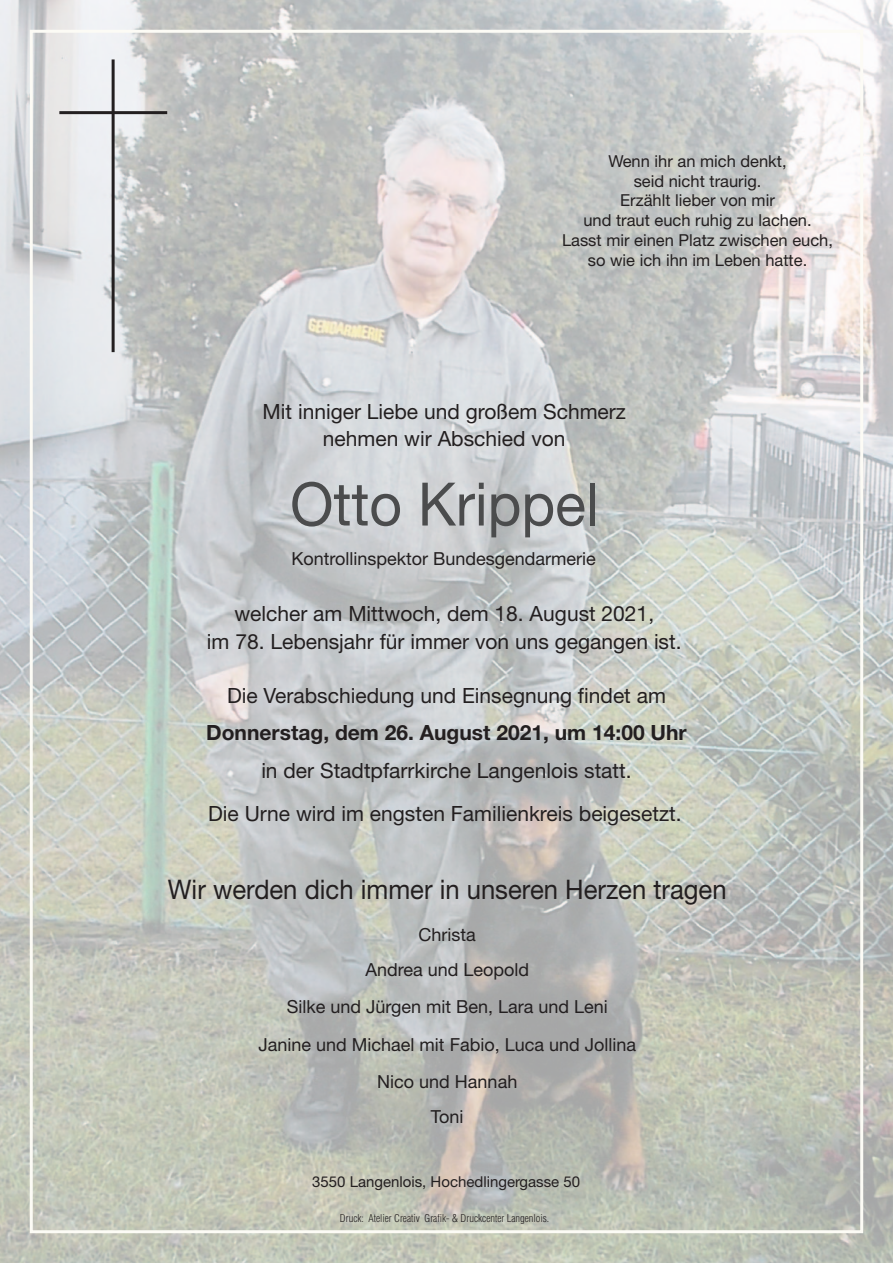
<style>
.page{position:relative;width:893px;height:1263px;background:#fff}
.page>*{position:absolute;margin:0;border:0;box-sizing:border-box;transform-origin:0 0}
.t1{font:60px "Helvetica Neue East A";color:#4b4c4d;scale:.95 1}
.t2{font:27px "Helvetica Neue East A";color:#231f20;scale:.95 1}
.t3{font:21px "Helvetica Neue East A";color:#231f20}
.t4{font:700 21px "Helvetica Neue East A";color:#231f20}
.t5{font:18px "Helvetica Neue East A";color:#231f20}
.t6{font:16.5px "Helvetica Neue East A";color:#231f20}
.t7{font:15px "Helvetica Neue East A";color:#231f20}
.t8{font:300 condensed 10.5px "Helvetica LT Std";color:#231f20}
</style>
<div class="page">
<img style="left:0;top:0;width:893px;height:1263px">
<hr style="left:112px;top:59px;width:3px;height:293px;background:#231f20">
<hr style="left:59px;top:111px;width:108px;height:3px;background:#231f20">
<p class="t6" style="left:608px;top:155px;width:180px">Wenn ihr an mich denkt,</p>
<p class="t6" style="left:634px;top:175px;width:129px">seid nicht traurig.</p>
<p class="t6" style="left:620px;top:195px;width:156px">Erzählt lieber von mir</p>
<p class="t6" style="left:583px;top:214px;width:230px">und traut euch ruhig zu lachen.</p>
<p class="t6" style="left:562px;top:234px;width:273px">Lasst mir einen Platz zwischen euch,</p>
<p class="t6" style="left:588px;top:254px;width:221px">so wie ich ihn im Leben hatte.</p>
<p class="t3" style="left:263px;top:404px;width:365px">Mit inniger Liebe und großem Schmerz</p>
<p class="t3" style="left:323px;top:431px;width:244px">nehmen wir Abschied von</p>
<p class="t1" style="left:290px;top:483px;width:326px">Otto Krippel</p>
<p class="t5" style="left:292px;top:552px;width:306px">Kontrollinspektor Bundesgendarmerie</p>
<p class="t3" style="left:234px;top:606px;width:421px">welcher am Mittwoch, dem 18. August 2021,</p>
<p class="t3" style="left:207px;top:633px;width:476px">im 78. Lebensjahr für immer von uns gegangen ist.</p>
<p class="t3" style="left:227px;top:688px;width:440px">Die Verabschiedung und Einsegnung findet am</p>
<p class="t4" style="left:206px;top:725px;width:482px">Donnerstag, dem 26. August 2021, um 14:00 Uhr</p>
<p class="t3" style="left:261px;top:763px;width:372px">in der Stadtpfarrkirche Langenlois statt.</p>
<p class="t3" style="left:208px;top:806px;width:475px">Die Urne wird im engsten Familienkreis beigesetzt.</p>
<p class="t2" style="left:168px;top:880px;width:590px">Wir werden dich immer in unseren Herzen tragen</p>
<p class="t5" style="left:419px;top:928px;width:59px">Christa</p>
<p class="t5" style="left:365px;top:964px;width:165px">Andrea und Leopold</p>
<p class="t5" style="left:287px;top:1000px;width:322px">Silke und Jürgen mit Ben, Lara und Leni</p>
<p class="t5" style="left:259px;top:1038px;width:379px">Janine und Michael mit Fabio, Luca und Jollina</p>
<p class="t5" style="left:377px;top:1075px;width:142px">Nico und Hannah</p>
<p class="t5" style="left:431px;top:1110px;width:34px">Toni</p>
<p class="t7" style="left:312px;top:1177px;width:269px">3550 Langenlois, Hochedlingergasse 50</p>
<p class="t8" style="left:340px;top:1212px;width:211px">Druck: Atelier Creativ Grafik- &amp; Druckcenter Langenlois.</p>
</div>
